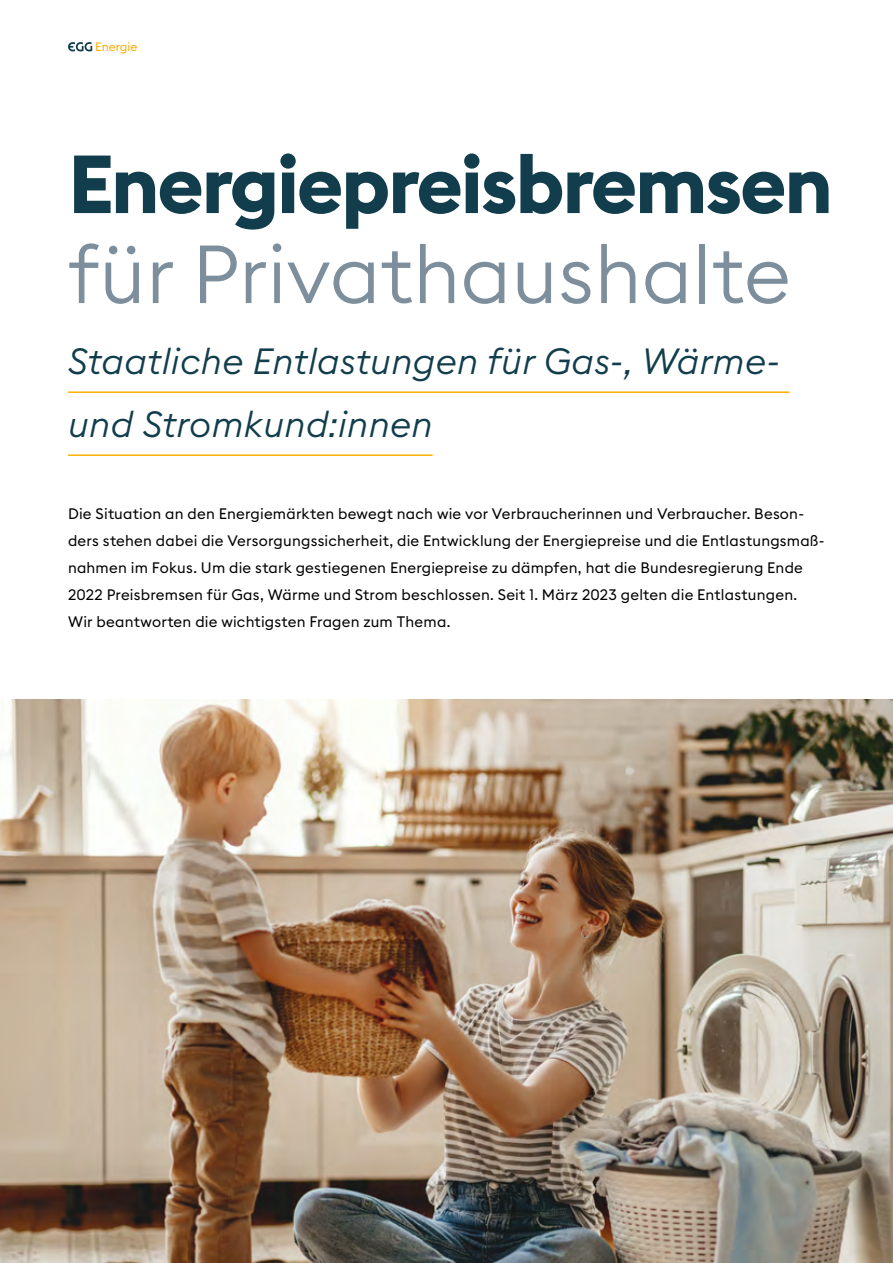
<style>
.page{position:relative;width:893px;height:1263px;background:#fff}
.page>*{position:absolute;margin:0;border:0;box-sizing:border-box;transform-origin:0 0}
.t1{font:700 81px "Euclid Square";letter-spacing:-.03em;color:#113d4c}
.t2{font:300 81px "Euclid Square";color:#7d8f9c}
.t3{font:italic 300 36px/63px "Euclid Square";letter-spacing:.01em;color:#113d4c}
.t4{font:15px/27px "Euclid Square";letter-spacing:.015em;color:#000}
.t5{font:12px "Euclid Square";color:#f9b000}
</style>
<div class="page">
<svg style="left:68px;top:42px;width:24px;height:9px"></svg>
<hr style="left:68px;top:391px;width:721px;height:2px;background:#f9b000">
<hr style="left:68px;top:454px;width:365px;height:2px;background:#f9b000">
<img style="left:0;top:699px;width:893px;height:564px">
<p class="t5" style="left:95px;top:39px;width:44px">Energie</p>
<h1 class="t1" style="left:68px;top:133px;width:766px">Energiepreisbremsen</h1>
<h1 class="t2" style="left:68px;top:223px;width:724px">für Privathaushalte</h1>
<h2 class="t3" style="left:68px;top:329px;width:713px">Staatliche Entlastungen für Gas-, Wärme&shy;und Stromkund:innen</h2>
<p class="t4" style="left:68px;top:500px;width:758px">Die Situation an den Energiemärkten bewegt nach wie vor Verbraucherinnen und Verbraucher. Beson&shy;ders stehen dabei die Versorgungssicherheit, die Entwicklung der Energiepreise und die Entlastungsmaß&shy;nahmen im Fokus. Um die stark gestiegenen Energiepreise zu dämpfen, hat die Bundesregierung Ende 2022 Preisbremsen für Gas, Wärme und Strom beschlossen. Seit 1. März 2023 gelten die Entlastungen.<br>Wir beantworten die wichtigsten Fragen zum Thema.</p>
</div>
